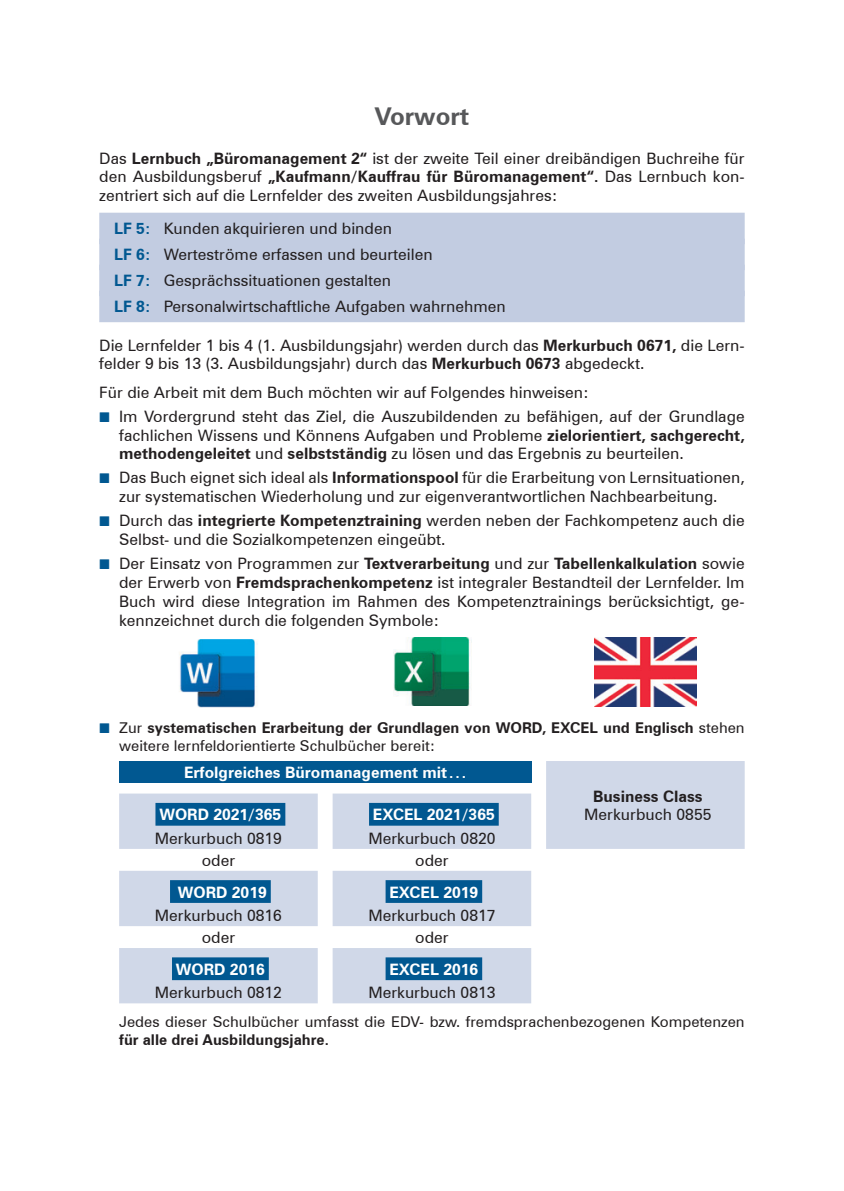
<style>
.page{position:relative;width:844px;height:1191px;background:#fff}
.page>*{position:absolute;margin:0;border:0;box-sizing:border-box;transform-origin:0 0}
.t1{font:700 24.5px "Zurich BT";color:#57585a}
.t2{font:15.75px/18.9px "Zurich BT";color:#231f20;text-align:justify}
.t3{font:700 15.75px "Zurich BT";color:#fff}
.t4{font:700 15.75px "Zurich BT";color:#231f20}
.t5{font:700 14.88px/17.8px "Zurich BT";color:#231f20}
.t6{font:14.88px "Zurich BT";color:#231f20}
.s1{font-weight:700}
.s2{font-weight:700;color:#015891}
.s3{font-family:"Uni Math";font-size:14px;color:#015891}
.s4{font-family:"Uni Math";font-weight:400;font-size:14px;color:#015891}
.s5{font-weight:400}
</style>
<div class="page">
<div style="left:99px;top:213px;width:645px;height:31px;background:#c2cce1"></div>
<div style="left:99px;top:239px;width:645px;height:31px;background:#c2cce1"></div>
<div style="left:99px;top:265px;width:645px;height:31px;background:#c2cce1"></div>
<div style="left:99px;top:291px;width:645px;height:31px;background:#c2cce1"></div>
<img style="left:179px;top:639px;width:79px;height:68px">
<img style="left:393px;top:638px;width:77px;height:67px">
<img style="left:594px;top:637px;width:102px;height:70px">
<svg style="left:119px;top:761px;width:625px;height:242px;fill:#d0d8e8"></svg>
<div style="left:155px;top:803px;width:130px;height:22px;background:#015891"></div>
<div style="left:369px;top:803px;width:129px;height:22px;background:#015891"></div>
<div style="left:170px;top:880px;width:101px;height:23px;background:#015891"></div>
<div style="left:385px;top:880px;width:97px;height:23px;background:#015891"></div>
<div style="left:172px;top:957px;width:97px;height:23px;background:#015891"></div>
<div style="left:385px;top:957px;width:97px;height:23px;background:#015891"></div>
<h1 class="t1" style="left:374px;top:102px;width:96px">Vorwort</h1>
<p class="t2" style="left:99px;top:149px;width:646px">Das <span class="s1">Lernbuch „Büromanagement 2“</span> ist der zweite Teil einer dreibändigen Buchreihe für den Ausbildungsberuf <span class="s1">„Kaufmann/Kauffrau für Büromanagement“.</span> Das Lernbuch kon&shy;zentriert sich auf die Lernfelder des zweiten Ausbildungsjahres:</p>
<p class="t2" style="left:114px;top:215px;width:393px;line-height:26.1px;text-align:left"><span class="s2">LF 5:</span> Kunden akquirieren und binden<br><span class="s2">LF 6:</span> Werteströme erfassen und beurteilen<br><span class="s2">LF 7:</span> Gesprächssituationen gestalten<br><span class="s2">LF 8:</span> Personalwirtschaftliche Aufgaben wahrnehmen</p>
<p class="t2" style="left:99px;top:336px;width:646px">Die Lernfelder 1 bis 4 (1. Ausbildungsjahr) werden durch das <span class="s1">Merkurbuch 0671,</span> die Lern&shy;felder 9 bis 13 (3. Ausbildungsjahr) durch das <span class="s1">Merkurbuch 0673</span> abgedeckt.</p>
<p class="t2" style="left:99px;top:382px;width:491px">Für die Arbeit mit dem Buch möchten wir auf Folgendes hinweisen:</p>
<p class="t2" style="left:119px;top:406px;width:627px;text-indent:-20px"><span class="s3">■</span> Im Vordergrund steht das Ziel, die Auszubildenden zu befähigen, auf der Grundlage fachlichen Wissens und Könnens Aufgaben und Probleme <span class="s1">zielorientiert, sachgerecht, methodengeleitet</span> und <span class="s1">selbstständig</span> zu lösen und das Ergebnis zu beurteilen.</p>
<p class="t2" style="left:99px;top:468px;width:646px;text-align:center"><span class="s3">■</span> Das Buch eignet sich ideal als <span class="s1">Informationspool</span> für die Erarbeitung von Lernsituationen, zur systematischen Wiederholung und zur eigenverantwortlichen Nachbearbeitung.</p>
<p class="t2" style="left:119px;top:511px;width:627px;text-indent:-20px"><span class="s3">■</span> Durch das <span class="s1">integrierte Kompetenztraining</span> werden neben der Fachkompetenz auch die<br>Selbst- und die Sozialkompetenzen eingeübt.</p>
<p class="t2" style="left:119px;top:553px;width:627px;text-indent:-20px"><span class="s3">■</span> Der Einsatz von Programmen zur <span class="s1">Textverarbeitung</span> und zur <span class="s1">Tabellenkalkulation</span> sowie der Erwerb von <span class="s1">Fremdsprachenkompetenz</span> ist integraler Bestandteil der Lernfelder. Im Buch wird diese Integration im Rahmen des Kompetenztrainings berücksichtigt, ge&shy;kennzeichnet durch die folgenden Symbole:</p>
<p class="t5" style="left:119px;top:719px;width:627px;text-indent:-20px"><span class="s4">■</span> <span class="s5">Zur</span> systematischen Erarbeitung der Grundlagen von WORD, EXCEL und Englisch <span class="s5">stehen weitere lernfeldorientierte Schulbücher bereit:</span></p>
<p class="t3" style="left:184px;top:763px;width:284px">Erfolgreiches Büromanagement mit...</p>
<p class="t4" style="left:593px;top:786px;width:111px">Business Class</p>
<p class="t3" style="left:159px;top:805px;width:123px">WORD 2021/365</p>
<p class="t2" style="left:584px;top:805px;width:129px">Merkurbuch 0855</p>
<p class="t2" style="left:155px;top:828px;width:129px">Merkurbuch 0819</p>
<p class="t3" style="left:373px;top:805px;width:123px">EXCEL 2021/365</p>
<p class="t2" style="left:368px;top:828px;width:129px">Merkurbuch 0820</p>
<p class="t2" style="left:202px;top:850px;width:35px">oder</p>
<p class="t2" style="left:415px;top:850px;width:35px">oder</p>
<p class="t3" style="left:178px;top:882px;width:90px">WORD 2019</p>
<p class="t2" style="left:155px;top:906px;width:129px">Merkurbuch 0816</p>
<p class="t3" style="left:389px;top:882px;width:90px">EXCEL 2019</p>
<p class="t2" style="left:368px;top:906px;width:129px">Merkurbuch 0817</p>
<p class="t2" style="left:202px;top:928px;width:35px">oder</p>
<p class="t2" style="left:415px;top:928px;width:35px">oder</p>
<p class="t3" style="left:176px;top:959px;width:90px">WORD 2016</p>
<p class="t2" style="left:155px;top:983px;width:129px">Merkurbuch 0812</p>
<p class="t3" style="left:389px;top:959px;width:90px">EXCEL 2016</p>
<p class="t2" style="left:368px;top:983px;width:129px">Merkurbuch 0813</p>
<p class="t6" style="left:119px;top:1012px;width:627px">Jedes dieser Schulbücher umfasst die EDV- bzw. fremdsprachenbezogenen Kompetenzen</p>
<p class="t5" style="left:119px;top:1031px;width:211px">für alle drei Ausbildungsjahre.</p>
</div>
